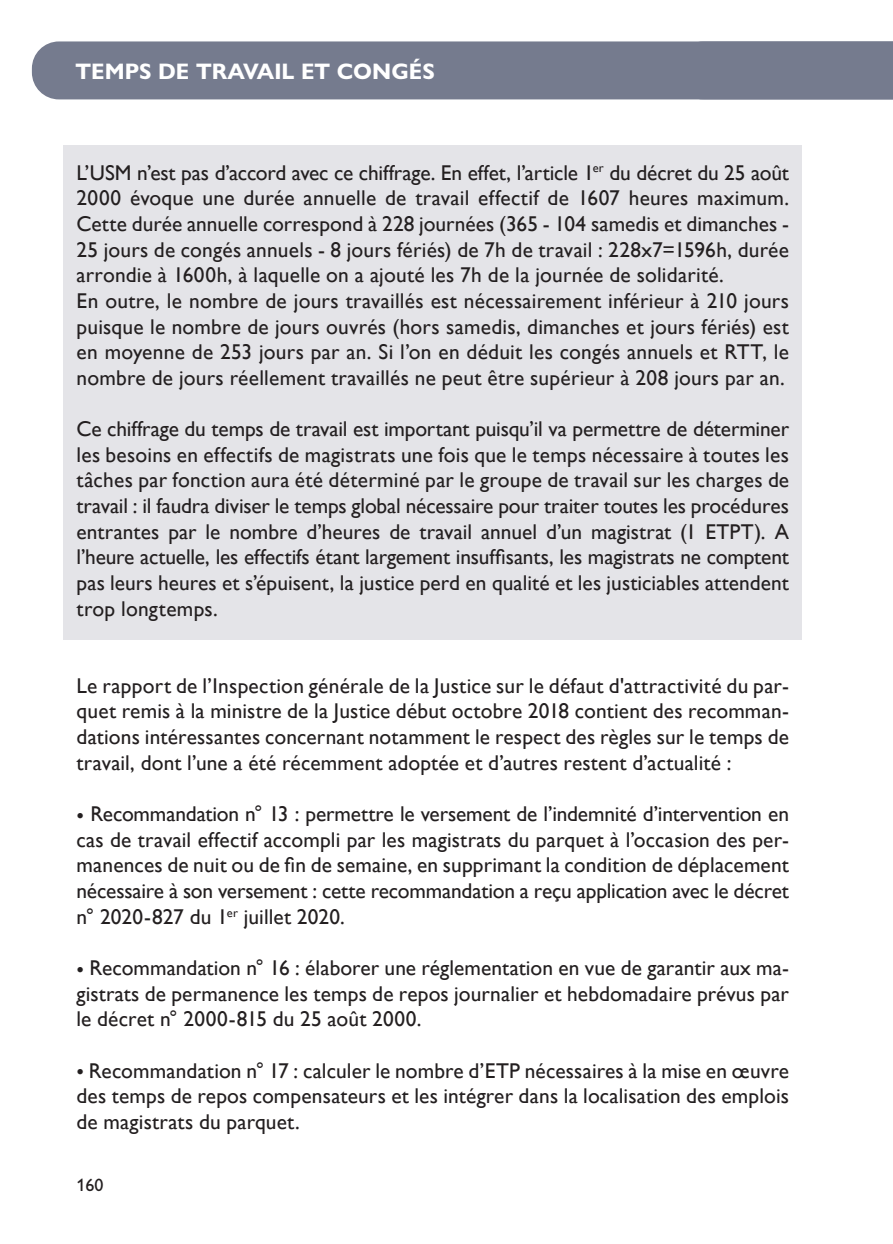
<style>
.page{position:relative;width:893px;height:1244px;background:#fff}
.page>*{position:absolute;margin:0;border:0;box-sizing:border-box;transform-origin:0 0}
.t1{font:700 22.5px "Gill Sans Nova";color:#fff}
.t2{font:21.38px/25.7px "Gill Sans";letter-spacing:.01em;color:#231f20}
.t3{font:21.38px/25.7px "Gill Sans";letter-spacing:.005em;color:#231f20;text-align:justify}
.t4{font:500 18px "Gill Sans Nova";color:#231f20}
</style>
<div class="page">
<div style="left:32px;top:41px;width:861px;height:58px;background:#757b8e"></div>
<div style="left:64px;top:146px;width:738px;height:160px;background:#e4e4e8"></div>
<div style="left:64px;top:274px;width:738px;height:135px;background:#e4e4e8"></div>
<div style="left:64px;top:402px;width:738px;height:238px;background:#e4e4e8"></div>
<p class="t1" style="left:76px;top:57px;width:361px">TEMPS DE TRAVAIL ET CONGÉS</p>
<p class="t2" style="left:77px;top:159px;width:714px">L’USM n’est pas d’accord avec ce chiffrage. En effet, l’article 1<sup>er</sup> du décret du 25 août 2000 évoque une durée annuelle de travail effectif de 1607 heures maximum.<br>Cette durée annuelle correspond à 228 journées (365 - 104 samedis et dimanches - 25 jours de congés annuels - 8 jours fériés) de 7h de travail : 228x7=1596h, durée arrondie à 1600h, à laquelle on a ajouté les 7h de la journée de solidarité.<br>En outre, le nombre de jours travaillés est nécessairement inférieur à 210 jours puisque le nombre de jours ouvrés (hors samedis, dimanches et jours fériés) est en moyenne de 253 jours par an. Si l’on en déduit les congés annuels et RTT, le nombre de jours réellement travaillés ne peut être supérieur à 208 jours par an.</p>
<p class="t2" style="left:77px;top:416px;width:714px;text-align:justify">Ce chiffrage du temps de travail est important puisqu’il va permettre de déterminer les besoins en effectifs de magistrats une fois que le temps nécessaire à toutes les tâches par fonction aura été déterminé par le groupe de travail sur les charges de travail : il faudra diviser le temps global nécessaire pour traiter toutes les procédures entrantes par le nombre d’heures de travail annuel d’un magistrat (1 ETPT). A l’heure actuelle, les effectifs étant largement insuffisants, les magistrats ne comptent pas leurs heures et s’épuisent, la justice perd en qualité et les justiciables attendent trop longtemps.</p>
<p class="t3" style="left:77px;top:673px;width:714px">Le rapport de l’Inspection générale de la Justice sur le défaut d'attractivité du par&shy;quet remis à la ministre de la Justice début octobre 2018 contient des recomman&shy;dations intéressantes concernant notamment le respect des règles sur le temps de travail, dont l’une a été récemment adoptée et d’autres restent d’actualité :</p>
<p class="t3" style="left:77px;top:801px;width:714px">• Recommandation n° 13 : permettre le versement de l’indemnité d’intervention en cas de travail effectif accompli par les magistrats du parquet à l’occasion des per&shy;manences de nuit ou de fin de semaine, en supprimant la condition de déplacement nécessaire à son versement : cette recommandation a reçu application avec le décret n° 2020-827 du 1<sup>er</sup> juillet 2020.</p>
<p class="t3" style="left:77px;top:955px;width:714px">• Recommandation n° 16 : élaborer une réglementation en vue de garantir aux ma&shy;gistrats de permanence les temps de repos journalier et hebdomadaire prévus par le décret n° 2000-815 du 25 août 2000.</p>
<p class="t3" style="left:77px;top:1058px;width:714px">• Recommandation n° 17 : calculer le nombre d’ETP nécessaires à la mise en œuvre des temps de repos compensateurs et les intégrer dans la localisation des emplois de magistrats du parquet.</p>
<p class="t4" style="left:77px;top:1174px;width:28px">160</p>
</div>
